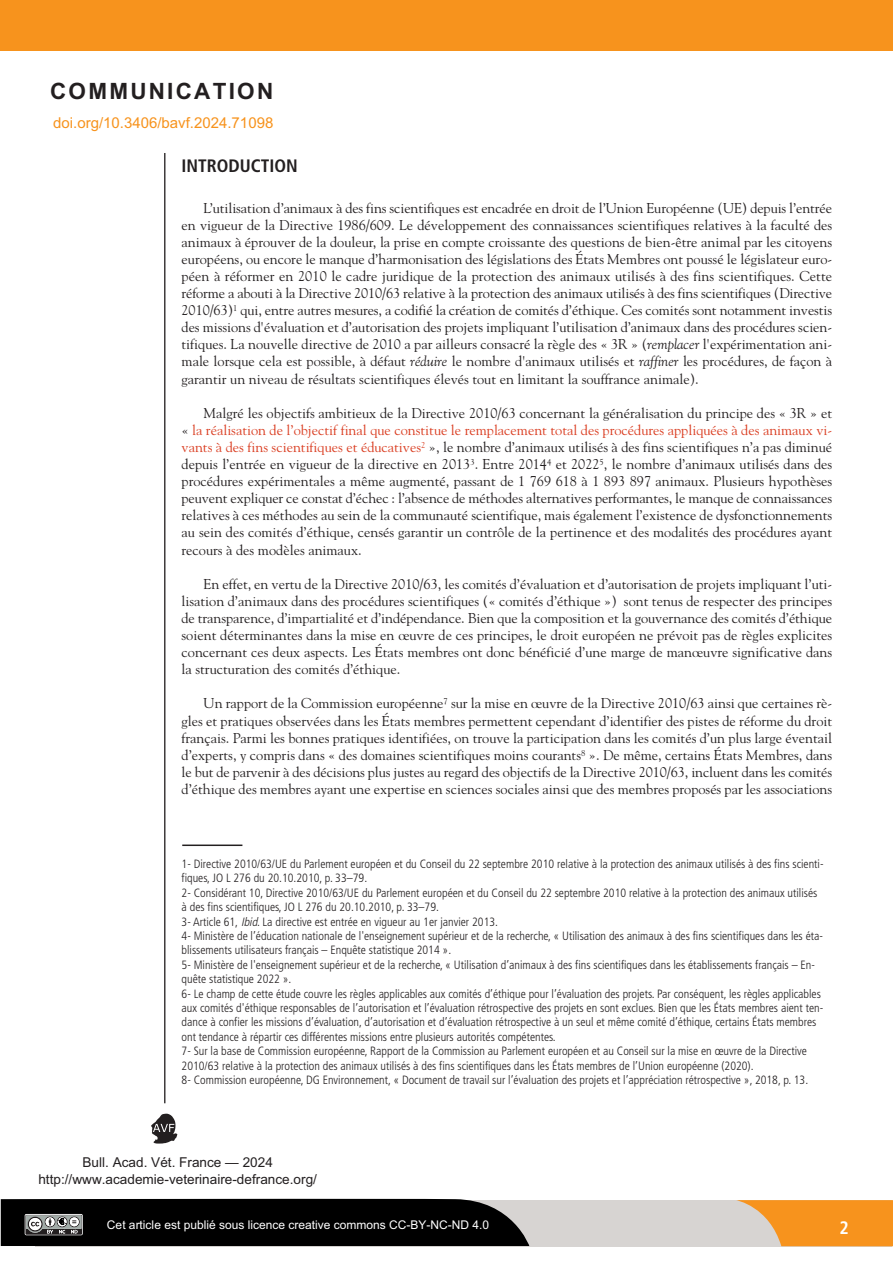
<style>
.page{position:relative;width:893px;height:1263px;background:#fff}
.page>*{position:absolute;margin:0;border:0;box-sizing:border-box;transform-origin:0 0}
.t1{font:700 22.5px "Arial";letter-spacing:.1em;color:#231f20}
.t2{font:700 condensed 18px "Frutiger";color:#231f20}
.t3{font:700 condensed 18px "Frutiger";color:#fff}
.t4{font:15px "Arial";color:#f7931d}
.t5{font:14.25px/17.1px "Goudy";color:#231f20;text-align:justify}
.t6{font:13.65px/16.4px "Arial";color:#231f20;text-align:center}
.t7{font:300 condensed 12px/14.4px "Frutiger";color:#231f20}
.t8{font:12px "Arial";color:#fff}
.s1{font-style:italic}
.s2{color:#da3d21}
</style>
<div class="page">
<div style="left:35px;top:1199px;width:856px;height:47px;background:#d7d4d2"></div>
<svg style="left:736px;top:1200px;width:157px;height:46px"></svg>
<svg style="left:151px;top:1113px;width:26px;height:31px"></svg>
<div style="left:0;top:0;width:893px;height:51px;background:#f7931d"></div>
<hr style="left:164px;top:153px;width:1px;height:950px;background:#231f20">
<svg style="left:1px;top:1198px;width:528px;height:48px;background:#131313"></svg>
<hr style="left:182px;top:844px;width:60px;height:2px;background:#231f20">
<h1 class="t1" style="left:50px;top:76px;width:225px">COMMUNICATION</h1>
<p class="t4" style="left:53px;top:114px;width:222px">doi.org/10.3406/bavf.2024.71098</p>
<p class="t2" style="left:182px;top:159px;width:118px">INTRODUCTION</p>
<p class="t5" style="left:182px;top:199px;width:652px;text-indent:22px">L’utilisation d’animaux à des fins scientifiques est encadrée en droit de l’Union Européenne (UE) depuis l’entrée en vigueur de la Directive 1986/609. Le développement des connaissances scientifiques relatives à la faculté des animaux à éprouver de la douleur, la prise en compte croissante des questions de bien-être animal par les citoyens européens, ou encore le manque d’harmonisation des législations des États Membres ont poussé le législateur euro&shy;péen à réformer en 2010 le cadre juridique de la protection des animaux utilisés à des fins scientifiques. Cette réforme a abouti à la Directive 2010/63 relative à la protection des animaux utilisés à des fins scientifiques (Directive 2010/63)<sup>1</sup> qui, entre autres mesures, a codifié la création de comités d’éthique. Ces comités sont notamment investis des missions d'évaluation et d’autorisation des projets impliquant l’utilisation d’animaux dans des procédures scien&shy;tifiques. La nouvelle directive de 2010 a par ailleurs consacré la règle des « 3R » (<span class="s1">remplacer</span> l'expérimentation ani&shy;male lorsque cela est possible, à défaut <span class="s1">réduire</span> le nombre d'animaux utilisés et <span class="s1">raffiner</span> les procédures, de façon à garantir un niveau de résultats scientifiques élevés tout en limitant la souffrance animale).</p>
<p class="t5" style="left:182px;top:404px;width:652px;text-indent:22px">Malgré les objectifs ambitieux de la Directive 2010/63 concernant la généralisation du principe des « 3R » et « <span class="s2">la réalisation de l’objectif final que constitue le remplacement total des procédures appliquées à des animaux vi&shy;vants à des fins scientifiques et éducatives</span><sup>2</sup> », le nombre d’animaux utilisés à des fins scientifiques n’a pas diminué depuis l’entrée en vigueur de la directive en 2013<sup>3</sup>. Entre 2014<sup>4</sup> et 2022<sup>5</sup>, le nombre d’animaux utilisés dans des procédures expérimentales a même augmenté, passant de 1 769 618 à 1 893 897 animaux. Plusieurs hypothèses peuvent expliquer ce constat d’échec : l’absence de méthodes alternatives performantes, le manque de connaissances relatives à ces méthodes au sein de la communauté scientifique, mais également l’existence de dysfonctionnements au sein des comités d’éthique, censés garantir un contrôle de la pertinence et des modalités des procédures ayant recours à des modèles animaux.</p>
<p class="t5" style="left:182px;top:575px;width:652px;text-indent:22px">En effet, en vertu de la Directive 2010/63, les comités d’évaluation et d’autorisation de projets impliquant l’uti&shy;lisation d’animaux dans des procédures scientifiques (« comités d’éthique ») sont tenus de respecter des principes de transparence, d’impartialité et d’indépendance. Bien que la composition et la gouvernance des comités d’éthique soient déterminantes dans la mise en œuvre de ces principes, le droit européen ne prévoit pas de règles explicites concernant ces deux aspects. Les États membres ont donc bénéficié d’une marge de manœuvre significative dans la structuration des comités d’éthique.</p>
<p class="t5" style="left:182px;top:695px;width:652px;text-indent:22px">Un rapport de la Commission européenne<sup>7</sup> sur la mise en œuvre de la Directive 2010/63 ainsi que certaines rè&shy;gles et pratiques observées dans les États membres permettent cependant d’identifier des pistes de réforme du droit français. Parmi les bonnes pratiques identifiées, on trouve la participation dans les comités d’un plus large éventail d’experts, y compris dans « des domaines scientifiques moins courants<sup>8</sup> ». De même, certains États Membres, dans le but de parvenir à des décisions plus justes au regard des objectifs de la Directive 2010/63, incluent dans les comités d’éthique des membres ayant une expertise en sciences sociales ainsi que des membres proposés par les associations</p>
<p class="t7" style="left:182px;top:858px;width:643px">1- Directive 2010/63/UE du Parlement européen et du Conseil du 22 septembre 2010 relative à la protection des animaux utilisés à des fins scienti&shy;fiques, JO L 276 du 20.10.2010, p. 33–79.<br>2- Considérant 10, Directive 2010/63/UE du Parlement européen et du Conseil du 22 septembre 2010 relative à la protection des animaux utilisés à des fins scientifiques, JO L 276 du 20.10.2010, p. 33–79.<br>3- Article 61, <span class="s1">Ibid</span>. La directive est entrée en vigueur au 1er janvier 2013.<br>4- Ministère de l’éducation nationale de l'enseignement supérieur et de la recherche, « Utilisation des animaux à des fins scientifiques dans les éta&shy;blissements utilisateurs français – Enquête statistique 2014 ».<br>5- Ministère de l'enseignement supérieur et de la recherche, « Utilisation d’animaux à des fins scientifiques dans les établissements français – En&shy;quête statistique 2022 ».<br>6- Le champ de cette étude couvre les règles applicables aux comités d’éthique pour l’évaluation des projets. Par conséquent, les règles applicables aux comités d'éthique responsables de l’autorisation et l’évaluation rétrospective des projets en sont exclues. Bien que les États membres aient ten&shy;dance à confier les missions d’évaluation, d’autorisation et d’évaluation rétrospective à un seul et même comité d’éthique, certains États membres ont tendance à répartir ces différentes missions entre plusieurs autorités compétentes.<br>7- Sur la base de Commission européenne, Rapport de la Commission au Parlement européen et au Conseil sur la mise en œuvre de la Directive 2010/63 relative à la protection des animaux utilisés à des fins scientifiques dans les États membres de l’Union européenne (2020).<br>8- Commission européenne, DG Environnement, « Document de travail sur l’évaluation des projets et l’appréciation rétrospective », 2018, p. 13.</p>
<p class="t6" style="left:38px;top:1154px;width:280px">Bull. Acad. Vét. France — 2024 http://www.academie-veterinaire-defrance.org/</p>
<p class="t8" style="left:107px;top:1217px;width:384px">Cet article est publié sous licence creative commons CC-BY-NC-ND 4.0</p>
<p class="t3" style="left:840px;top:1220px;width:11px">2</p>
</div>
